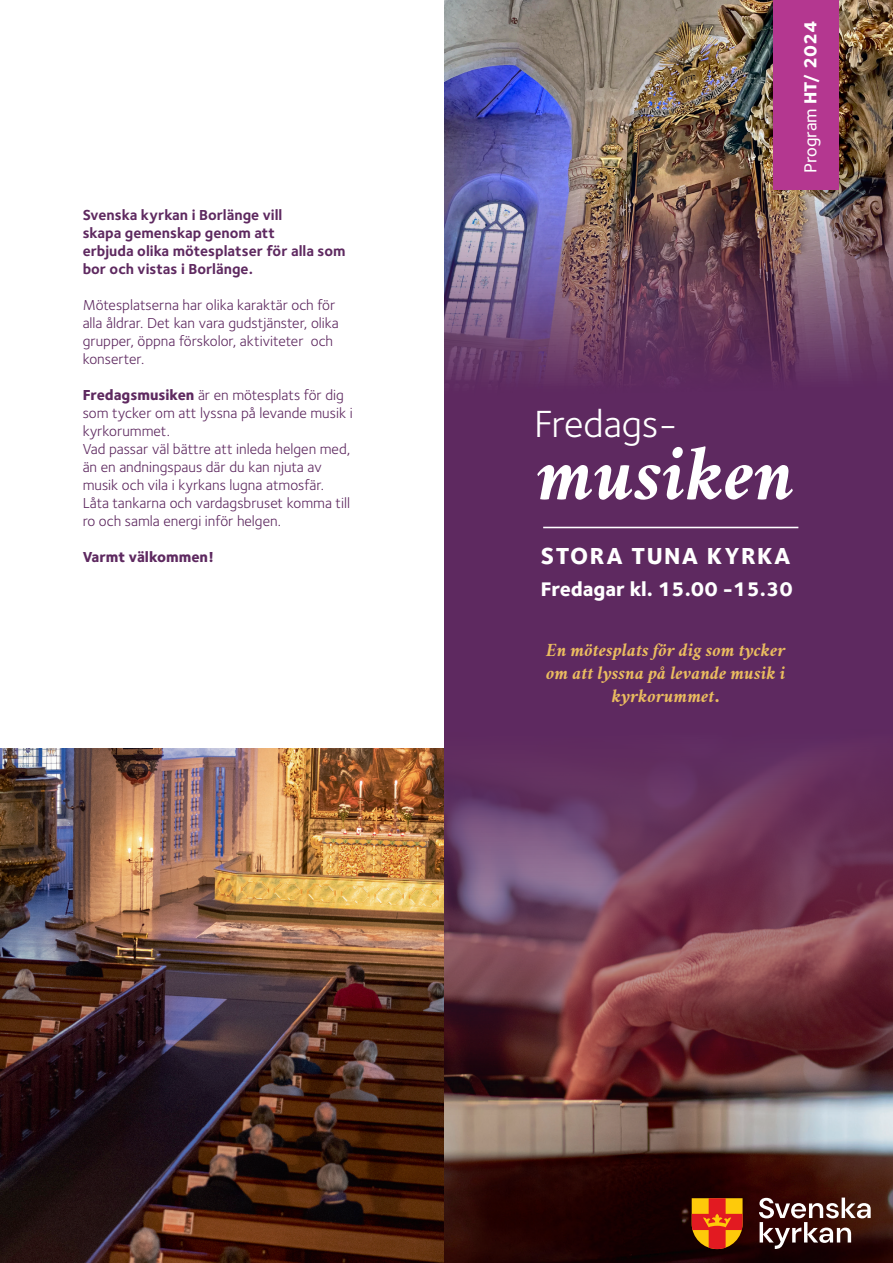
<style>
.page{position:relative;width:893px;height:1263px;background:#fff}
.page>*{position:absolute;margin:0;border:0;box-sizing:border-box;transform-origin:0 0}
.t1{font:italic 700 77.85px "Crimson Svk 2.0";color:#fff}
.t2{font:39.15px "Foundry Sterling OT3";color:#fff}
.t3{font:800 24px "Foundry Sterling OT3";letter-spacing:.06em;color:#fff}
.t4{font:800 20.4px "Foundry Sterling OT3";color:#fff}
.t5{font:italic 700 18.75px/22.5px "Crimson Svk 2.0";color:#eabc5f;text-align:center}
.t6{font:500 18px "Foundry Sterling OT3";letter-spacing:-.01em;color:#fff}
.t7{font:15px/18px "Foundry Sterling OT3";color:#5e2960}
.t8{font:700 15px/18px "Foundry Sterling OT3";color:#5e2960}
.t9{font:800 15px "Foundry Sterling OT3";color:#5e2960}
.s1{font-weight:800}
.s2{font-family:"Foundry Sterling OT3";font-style:normal}
</style>
<div class="page">
<img style="left:444px;top:0;width:449px;height:480px">
<img style="left:444px;top:695px;width:449px;height:567px">
<div style="left:446px;top:548px;width:447px;height:217px;background:#5e2960"></div>
<div style="left:446px;top:333px;width:447px;height:239px;background:#5e2960"></div>
<hr style="left:543px;top:527px;width:255px;height:1px;background:#fff">
<svg style="left:759px;top:1197px;width:112px;height:52px"></svg>
<svg style="left:692px;top:1198px;width:51px;height:51px;background:#d65f13"></svg>
<img style="left:0;top:748px;width:443px;height:515px">
<div style="left:774px;top:0;width:65px;height:189px;background:#b43790"></div>
<p class="t6" style="left:797px;top:173px;width:153px;rotate:-90deg">Program <span class="s1">HT/ 2024</span></p>
<p class="t8" style="left:83px;top:206px;width:264px">Svenska kyrkan i Borlänge vill<br>skapa gemenskap genom att<br>erbjuda olika mötesplatser för alla som bor och vistas i Borlänge.</p>
<p class="t7" style="left:83px;top:295px;width:258px">Mötesplatserna har olika karaktär och för alla åldrar. Det kan vara gudstjänster, olika grupper, öppna förskolor, aktiviteter och konserter.</p>
<p class="t7" style="left:83px;top:385px;width:272px"><span class="s1">Fredagsmusiken</span> är en mötesplats för dig som tycker om att lyssna på levande musik i kyrkorummet.</p>
<p class="t7" style="left:83px;top:439px;width:269px">Vad passar väl bättre att inleda helgen med, än en andningspaus där du kan njuta av musik och vila i kyrkans lugna atmosfär.<br>Låta tankarna och vardagsbruset komma till ro och samla energi inför helgen.</p>
<p class="t9" style="left:83px;top:545px;width:133px">Varmt välkommen!</p>
<p class="t3" style="left:541px;top:535px;width:251px">STORA TUNA KYRKA</p>
<p class="t4" style="left:541px;top:572px;width:254px">Fredagar kl. 15.00 -15.30</p>
<p class="t2" style="left:534px;top:395px;width:145px">Fredags-</p>
<p class="t1" style="left:536px;top:422px;width:260px">musiken</p>
<p class="t5" style="left:546px;top:638px;width:241px">En mötesplats för dig som tycker om att lyssna på levande musik i kyrkorummet<span class="s2">.</span></p>
</div>
